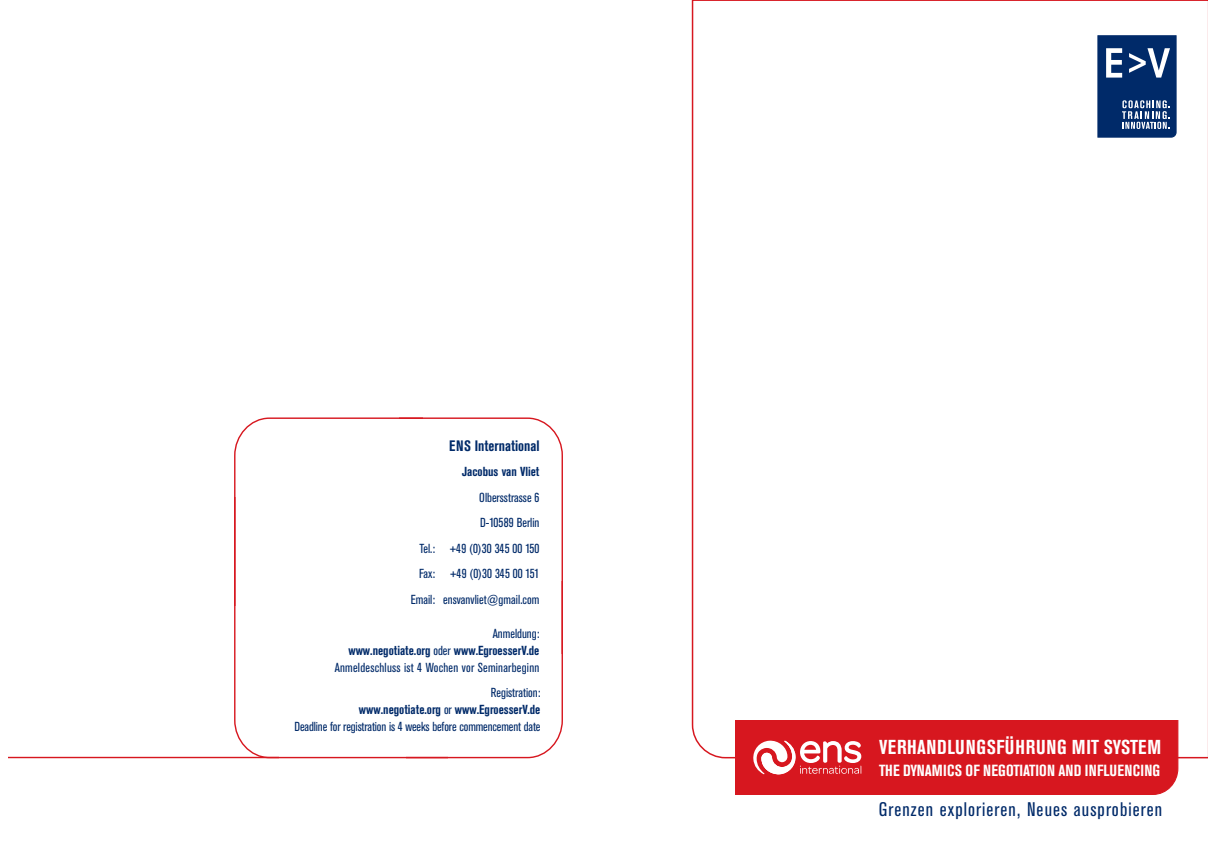
<style>
.page{position:relative;width:1208px;height:859px;background:#fff}
.page>*{position:absolute;margin:0;border:0;box-sizing:border-box;transform-origin:0 0}
.t1{font:700 condensed 20px "Akzidenz Grotesk BE";letter-spacing:.035em;color:#fff}
.t2{font:condensed 19.5px "Akzidenz Grotesk BE";letter-spacing:.055em;color:#002a69}
.t3{font:700 condensed 16px "Akzidenz Grotesk BE";letter-spacing:.015em;color:#fff}
.t4{font:700 condensed 15px "Akzidenz Grotesk BE";color:#002a69}
.t5{font:condensed 13px/25.5px "Akzidenz Grotesk BE";color:#002a69;text-align:right}
.t6{font:condensed 13px/17px "Akzidenz Grotesk BE";letter-spacing:.02em;color:#002a69;text-align:right}
.t7{font:700 condensed 13px "Akzidenz Grotesk BE";color:#002a69}
.s1{font-weight:700}
</style>
<div class="page">
<svg style="left:691px;top:0;width:517px;height:759px"></svg>
<svg style="left:9px;top:756px;width:224px;height:3px"></svg>
<svg style="left:234px;top:417px;width:329px;height:342px"></svg>
<svg style="left:233px;top:497px;width:214px;height:262px"></svg>
<svg style="left:1096px;top:35px;width:81px;height:103px;background:#2c4e82"></svg>
<div style="left:735px;top:720px;width:444px;height:75px;background:#d7171f"></div>
<p class="t4" style="left:449px;top:437px;width:92px">ENS International</p>
<p class="t7" style="left:462px;top:464px;width:79px">Jacobus van Vliet</p>
<p class="t5" style="left:411px;top:485px;width:130px">Olbersstrasse 6<br>D-10589 Berlin<br>Tel.: +49 (0)30 345 00 150<br>Fax: +49 (0)30 345 00 151<br>Email: ensvanvliet@gmail.com</p>
<p class="t6" style="left:335px;top:625px;width:206px">Anmeldung:<br><span class="s1">www.negotiate.org</span> oder <span class="s1">www.EgroesserV.de<br></span>Anmeldeschluss ist 4 Wochen vor Seminarbeginn</p>
<p class="t5" style="left:295px;top:685px;width:247px;line-height:17px">Registration:<br><span class="s1">www.negotiate.org</span> or <span class="s1">www.EgroesserV.de<br></span>Deadline for registration is 4 weeks before commencement date</p>
<h1 class="t1" style="left:879px;top:736px;width:283px">VERHANDLUNGSFÜHRUNG MIT SYSTEM</h1>
<p class="t3" style="left:879px;top:761px;width:283px">THE DYNAMICS OF NEGOTIATION AND INFLUENCING</p>
<h2 class="t2" style="left:879px;top:799px;width:285px">Grenzen explorieren, Neues ausprobieren</h2>
</div>
